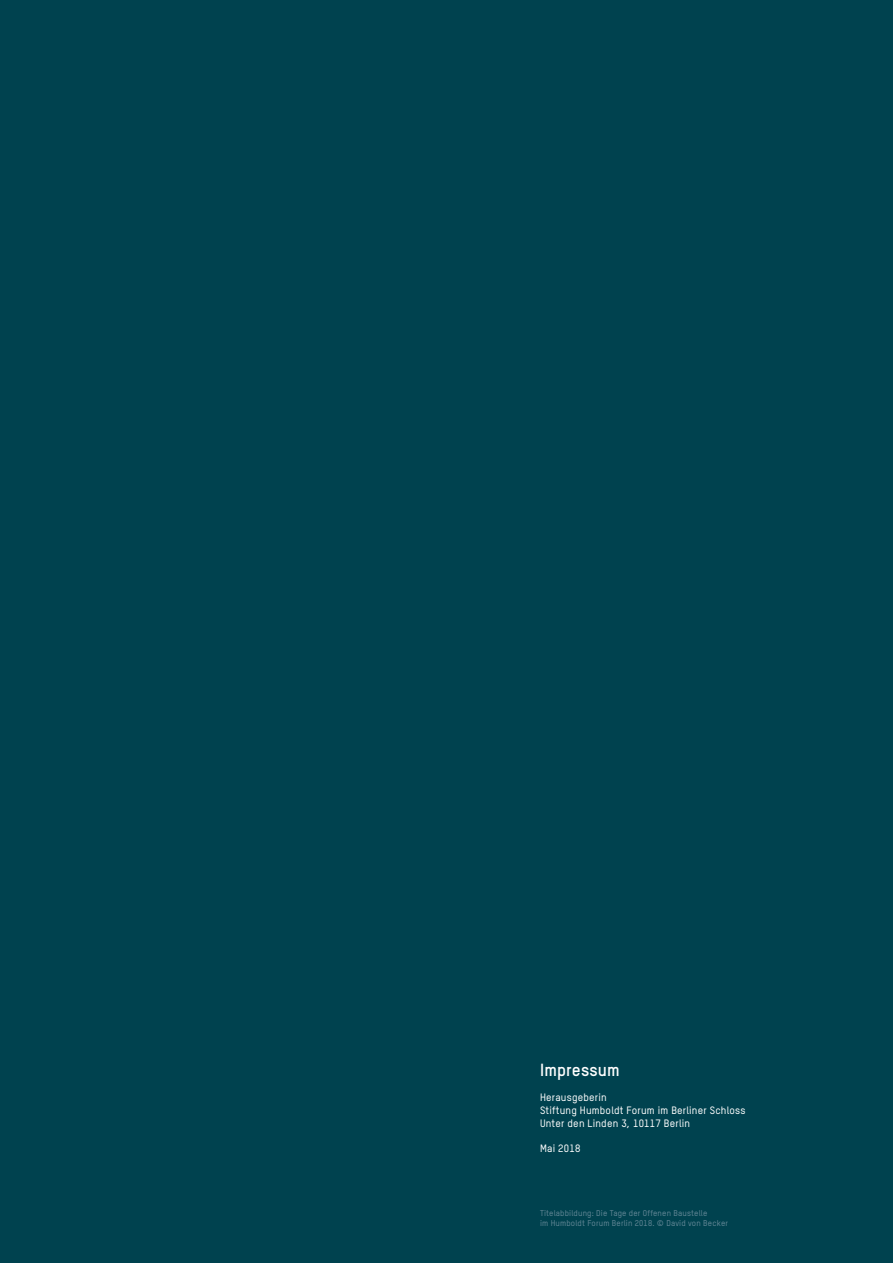
<style>
.page{position:relative;width:893px;height:1263px;background:#00424f}
.page>*{position:absolute;margin:0;border:0;box-sizing:border-box;transform-origin:0 0}
.t1{font:700 17.25px "TSTARPRO";letter-spacing:.01em;color:#fff}
.t2{font:500 10.5px/12.8px "TSTARPRO";letter-spacing:.02em;color:#fff}
.t3{font:500 8.25px/9.6px "TSTARPRO";letter-spacing:.02em;color:#628695}
</style>
<div class="page">
<h1 class="t1" style="left:540px;top:1058px;width:81px">Impressum</h1>
<p class="t2" style="left:540px;top:1091px;width:207px">Herausgeberin<br>Stiftung Humboldt Forum im Berliner Schloss<br>Unter den Linden 3, 10117 Berlin</p>
<p class="t2" style="left:540px;top:1142px;width:42px">Mai 2018</p>
<p class="t3" style="left:540px;top:1208px;width:189px">Titelabbildung: Die Tage der Offenen Baustelle<br>im Humboldt Forum Berlin 2018. © David von Becker</p>
</div>
